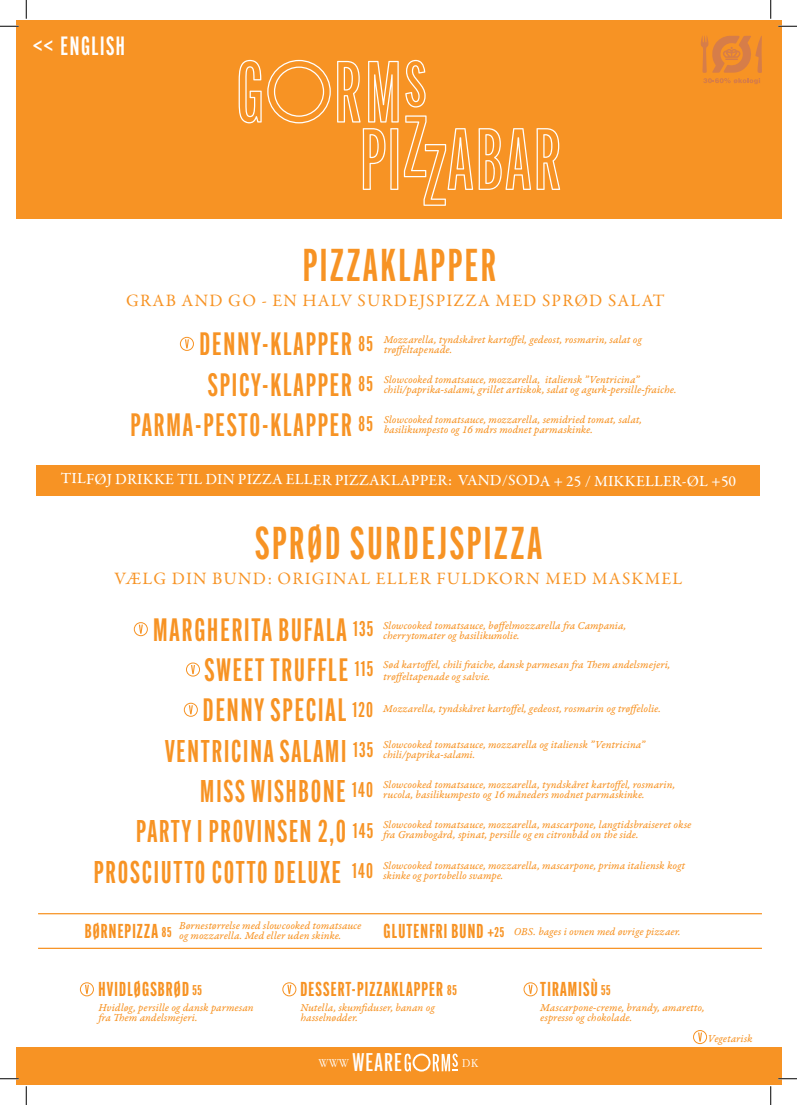
<style>
.page{position:relative;width:797px;height:1105px;background:#fff}
.page>*{position:absolute;margin:0;border:0;box-sizing:border-box;transform-origin:0 0}
.t1{font:600 45px "Alternate Gothic Comp ATF";letter-spacing:.06em;color:#f79324}
.t2{font:600 31.62px/40.4px "Alternate Gothic Comp ATF";letter-spacing:.06em;color:#f79324;text-align:justify}
.t3{font:600 30.75px/40.4px "Alternate Gothic Comp ATF";letter-spacing:.06em;color:#f79324;text-align:right}
.t4{font:600 25.88px "Alternate Gothic Comp ATF";letter-spacing:.06em;color:#fff}
.t5{font:500 25px "Alternate Gothic Comp ATF";letter-spacing:.04em;color:#fff;scale:1.12 1}
.t6{font:700 19.75px "Alternate Gothic Comp ATF";letter-spacing:.06em;color:#f79324}
.t7{font:17.5px "Garamond Premr Pro";letter-spacing:.07em;color:#f79324}
.t8{font:500 15.62px "Garamond Premr Pro";letter-spacing:.005em;color:#fff}
.t9{font:12.5px "Garamond Narrow";color:#fff;scale:1.12 1}
.t10{font:11.25px/10px "Garamond Premr Pro It Capt";color:#f79324}
.s1{font-size:21.25px}
.s2{font-size:20.88px}
.s3{font-size:13.88px}
</style>
<div class="page">
<div style="left:36px;top:466px;width:724px;height:30px;background:#f79324"></div>
<hr style="left:38px;top:913px;width:724px;height:1px;background:#f79324">
<hr style="left:38px;top:948px;width:724px;height:1px;background:#f79324">
<div style="left:16px;top:1048px;width:765px;height:37px;background:#f79324"></div>
<div style="left:16px;top:20px;width:765px;height:199px;background:#f79324"></div>
<svg style="left:337px;top:60px;width:223px;height:146px"></svg>
<svg style="left:239px;top:60px;width:92px;height:63px"></svg>
<svg style="left:404px;top:1053px;width:54px;height:18px"></svg>
<svg style="left:139px;top:625px;width:4px;height:9px"></svg>
<div style="left:134px;top:622px;width:14px;height:14px;border:1px solid #f79324;border-radius:50%"></div>
<svg style="left:185px;top:339px;width:4px;height:9px"></svg>
<div style="left:180px;top:337px;width:14px;height:14px;border:1px solid #f79324;border-radius:50%"></div>
<svg style="left:698px;top:1032px;width:4px;height:9px"></svg>
<div style="left:693px;top:1030px;width:14px;height:14px;border:1px solid #f79324;border-radius:50%"></div>
<svg style="left:191px;top:665px;width:4px;height:9px"></svg>
<div style="left:186px;top:663px;width:14px;height:13px;border:1px solid #f79324;border-radius:50%"></div>
<svg style="left:189px;top:705px;width:4px;height:9px"></svg>
<div style="left:184px;top:703px;width:14px;height:14px;border:1px solid #f79324;border-radius:50%"></div>
<svg style="left:85px;top:985px;width:4px;height:9px"></svg>
<div style="left:80px;top:982px;width:14px;height:14px;border:1px solid #f79324;border-radius:50%"></div>
<svg style="left:287px;top:985px;width:4px;height:9px"></svg>
<div style="left:282px;top:982px;width:14px;height:14px;border:1px solid #f79324;border-radius:50%"></div>
<svg style="left:528px;top:985px;width:4px;height:9px"></svg>
<div style="left:523px;top:982px;width:14px;height:14px;border:1px solid #f79324;border-radius:50%"></div>
<svg style="left:701px;top:36px;width:61px;height:48px"></svg>
<svg style="left:0;top:25px;width:19px;height:2px"></svg>
<svg style="left:778px;top:25px;width:19px;height:2px"></svg>
<svg style="left:0;top:1078px;width:19px;height:1px"></svg>
<svg style="left:778px;top:1078px;width:19px;height:1px"></svg>
<svg style="left:25px;top:0;width:2px;height:19px"></svg>
<svg style="left:25px;top:1086px;width:2px;height:19px"></svg>
<svg style="left:770px;top:0;width:1px;height:19px"></svg>
<svg style="left:770px;top:1086px;width:1px;height:19px"></svg>
<h3 class="t4" style="left:33px;top:30px;width:93px"><span class="s1">&lt;&lt;</span> ENGLISH</h3>
<h1 class="t1" style="left:303px;top:237px;width:195px">PIZZAKLAPPER</h1>
<h3 class="t7" style="left:126px;top:289px;width:540px">GRAB AND GO - EN HALV SURDEJSPIZZA MED SPRØD SALAT</h3>
<h2 class="t2" style="left:130px;top:324px;width:244px;text-align:right">DENNY-KLAPPER <span class="s2">85<br></span>SPICY-KLAPPER <span class="s2">85<br></span>PARMA-PESTO-KLAPPER <span class="s2">85</span></h2>
<p class="t10" style="left:383px;top:335px;width:260px">Mozzarella, tyndskåret kartoffel, gedeost, rosmarin, salat og trøffeltapenade.</p>
<p class="t10" style="left:383px;top:375px;width:294px">Slowcooked tomatsauce, mozzarella, italiensk ”Ventricina” chili/paprika-salami, grillet artiskok, salat og agurk-persille-fraiche.</p>
<p class="t10" style="left:383px;top:415px;width:260px">Slowcooked tomatsauce, mozzarella, semidried tomat, salat, basilikumpesto og 16 mdrs modnet parmaskinke.</p>
<h3 class="t8" style="left:61px;top:470px;width:677px">TILFØJ DRIKKE TIL DIN PIZZA ELLER PIZZAKLAPPER: VAND/SODA + 25 / MIKKELLER-ØL +50</h3>
<h1 class="t1" style="left:255px;top:515px;width:288px">SPRØD SURDEJSPIZZA</h1>
<h3 class="t7" style="left:115px;top:568px;width:569px">VÆLG DIN BUND: ORIGINAL ELLER FULDKORN MED MASKMEL</h3>
<h2 class="t2" style="left:203px;top:609px;width:172px;text-indent:-50px">MARGHERITA BUFALA <span class="s2">135<br></span>SWEET TRUFFLE <span class="s2">115<br></span>DENNY SPECIAL <span class="s2">120</span></h2>
<h3 class="t3" style="left:94px;top:730px;width:281px">VENTRICINA SALAMI <span class="s2">135<br></span>MISS WISHBONE <span class="s2">140<br></span>PARTY I PROVINSEN 2,0 <span class="s2">145<br></span>PROSCIUTTO COTTO DELUXE <span class="s2">140</span></h3>
<p class="t10" style="left:383px;top:621px;width:244px">Slowcooked tomatsauce, bøffelmozzarella fra Campania, cherrytomater og basilikumolie.</p>
<p class="t10" style="left:383px;top:660px;width:288px;line-height:11.2px">Sød kartoffel, chili fraiche, dansk parmesan fra Them andelsmejeri, trøffeltapenade og salvie.</p>
<p class="t10" style="left:383px;top:704px;width:279px">Mozzarella, tyndskåret kartoffel, gedeost, rosmarin og trøffelolie.</p>
<p class="t10" style="left:383px;top:740px;width:263px">Slowcooked tomatsauce, mozzarella og italiensk ”Ventricina” chili/paprika-salami.</p>
<p class="t10" style="left:383px;top:780px;width:293px">Slowcooked tomatsauce, mozzarella, tyndskåret kartoffel, rosmarin, rucola, basilikumpesto og 16 måneders modnet parmaskinke.</p>
<p class="t10" style="left:383px;top:820px;width:309px">Slowcooked tomatsauce, mozzarella, mascarpone, langtidsbraiseret okse fra Grambogård, spinat, persille og en citronbåd on the side.</p>
<p class="t10" style="left:383px;top:861px;width:303px">Slowcooked tomatsauce, mozzarella, mascarpone, prima italiensk kogt skinke og portobello svampe.</p>
<p class="t10" style="left:179px;top:921px;width:184px">Børnestørrelse med slowcooked tomatsauce og mozzarella. Med eller uden skinke.</p>
<p class="t10" style="left:513px;top:927px;width:168px">OBS. bages i ovnen med øvrige pizzaer.</p>
<h3 class="t6" style="left:99px;top:977px;width:105px">HVIDLØGSBRØD <span class="s3">55</span></h3>
<p class="t10" style="left:99px;top:1003px;width:156px">Hvidløg, persille og dansk parmesan fra Them andelsmejeri.</p>
<h3 class="t6" style="left:85px;top:919px;width:88px">BØRNEPIZZA <span class="s3">85</span></h3>
<h3 class="t6" style="left:383px;top:919px;width:122px">GLUTENFRI BUND <span class="s3">+25</span></h3>
<h3 class="t6" style="left:540px;top:977px;width:72px">TIRAMISÙ <span class="s3">55</span></h3>
<p class="t10" style="left:540px;top:1003px;width:166px">Mascarpone-creme, brandy, amaretto, espresso og chokolade.</p>
<h3 class="t6" style="left:300px;top:977px;width:158px">DESSERT-PIZZAKLAPPER <span class="s3">85</span></h3>
<p class="t10" style="left:300px;top:1003px;width:136px">Nutella, skumfiduser, banan og hasselnødder.</p>
<h3 class="t5" style="left:319px;top:1047px;width:76px"><sup>WWW</sup> WEARE</h3>
<p class="t9" style="left:462px;top:1057px;width:16px">DK</p>
<p class="t10" style="left:708px;top:1034px;width:46px">Vegetarisk</p>
</div>
